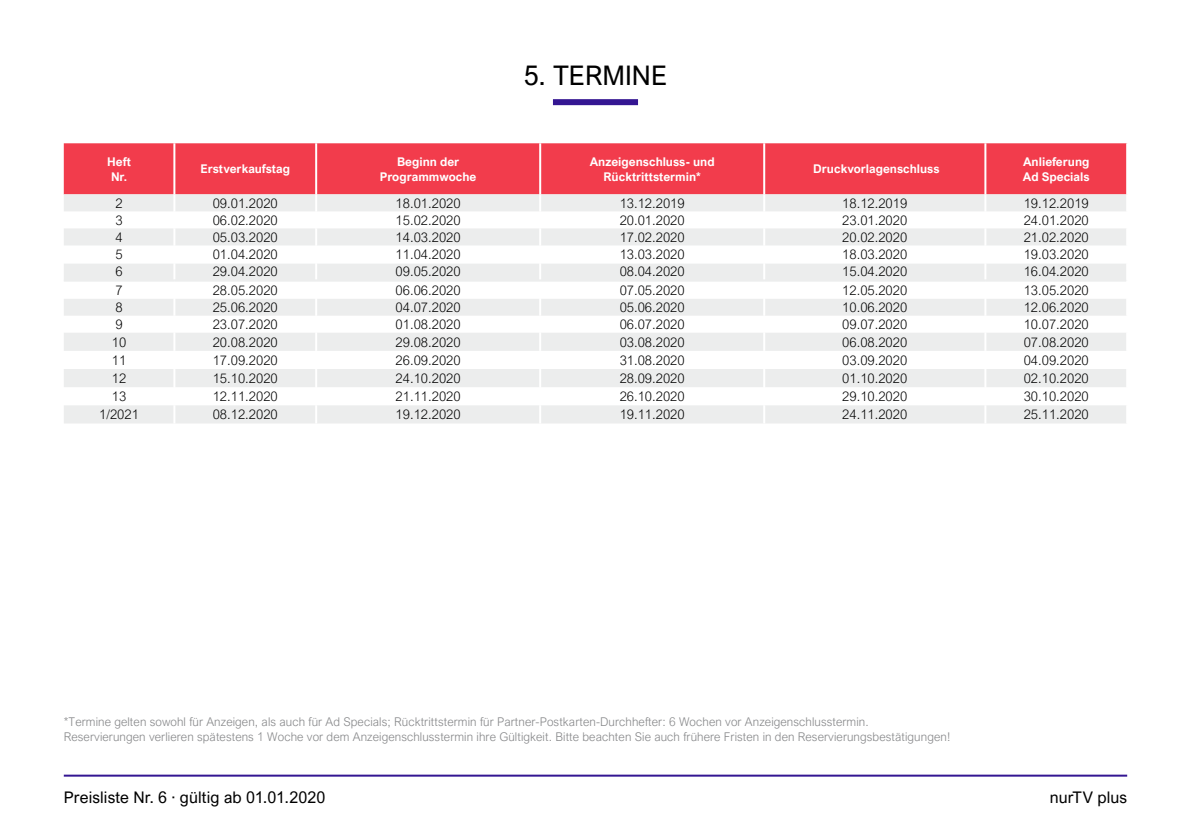
<style>
.page{position:relative;width:1191px;height:840px;background:#fff}
.page>*{position:absolute;margin:0;border:0;box-sizing:border-box;transform-origin:0 0}
.t1{font:27px "Arial Nova";color:#000}
.t2{font:16px "Arial Nova";letter-spacing:.01em;color:#000}
.t3{font:300 13px "Arial Nova";color:#000}
.t4{font:300 12px/15px "Arial Nova";letter-spacing:.01em;color:#87888a}
.t5{font:700 12px/15px "Arial Nova";color:#fff;text-align:center}
</style>
<div class="page">
<hr style="left:64px;top:774px;width:1063px;height:2px;background:#341692">
<div style="left:64px;top:143px;width:1062px;height:51px;background:#f23c4c"></div>
<svg style="left:64px;top:194px;width:1062px;height:88px;fill:#eceded"></svg>
<svg style="left:64px;top:299px;width:1062px;height:124px;fill:#eceded"></svg>
<hr style="left:173px;top:143px;width:2px;height:51px;background:#fff">
<hr style="left:315px;top:143px;width:2px;height:51px;background:#fff">
<hr style="left:539px;top:143px;width:2px;height:51px;background:#fff">
<hr style="left:763px;top:143px;width:2px;height:51px;background:#fff">
<hr style="left:984px;top:143px;width:2px;height:51px;background:#fff">
<svg style="left:315px;top:194px;width:2px;height:229px"></svg>
<svg style="left:539px;top:194px;width:2px;height:229px"></svg>
<svg style="left:763px;top:194px;width:2px;height:229px"></svg>
<svg style="left:984px;top:194px;width:2px;height:229px"></svg>
<hr style="left:174px;top:279px;width:142px;height:2px;background:#eceded">
<hr style="left:316px;top:279px;width:224px;height:2px;background:#eceded">
<hr style="left:540px;top:279px;width:224px;height:2px;background:#eceded">
<hr style="left:64px;top:279px;width:110px;height:2px;background:#eceded">
<hr style="left:764px;top:279px;width:221px;height:2px;background:#eceded">
<hr style="left:985px;top:279px;width:141px;height:2px;background:#eceded">
<svg style="left:173px;top:194px;width:2px;height:229px"></svg>
<div style="left:553px;top:99px;width:85px;height:6px;background:#341692"></div>
<h1 class="t1" style="left:524px;top:60px;width:145px">5. TERMINE</h1>
<p class="t5" style="left:107px;top:154px;width:25px">Heft<br>Nr.</p>
<p class="t5" style="left:200px;top:161px;width:91px">Erstverkaufstag</p>
<p class="t5" style="left:380px;top:154px;width:98px">Beginn der<br>Programmwoche</p>
<p class="t5" style="left:589px;top:154px;width:126px">Anzeigenschluss- und<br>Rücktrittstermin*</p>
<p class="t5" style="left:813px;top:161px;width:128px">Druckvorlagenschluss</p>
<p class="t5" style="left:1023px;top:154px;width:68px;text-align:left">Anlieferung<br>Ad Specials</p>
<p class="t3" style="left:115px;top:195px;width:9px">2</p>
<p class="t3" style="left:213px;top:195px;width:67px">09.01.2020</p>
<p class="t3" style="left:395px;top:195px;width:67px">18.01.2020</p>
<p class="t3" style="left:619px;top:195px;width:67px">13.12.2019</p>
<p class="t3" style="left:842px;top:195px;width:67px">18.12.2019</p>
<p class="t3" style="left:1023px;top:195px;width:67px">19.12.2019</p>
<p class="t3" style="left:115px;top:212px;width:9px">3</p>
<p class="t3" style="left:213px;top:212px;width:67px">06.02.2020</p>
<p class="t3" style="left:395px;top:212px;width:67px">15.02.2020</p>
<p class="t3" style="left:619px;top:212px;width:67px">20.01.2020</p>
<p class="t3" style="left:842px;top:212px;width:67px">23.01.2020</p>
<p class="t3" style="left:1023px;top:212px;width:67px">24.01.2020</p>
<p class="t3" style="left:115px;top:229px;width:9px">4</p>
<p class="t3" style="left:213px;top:229px;width:67px">05.03.2020</p>
<p class="t3" style="left:395px;top:229px;width:67px">14.03.2020</p>
<p class="t3" style="left:619px;top:229px;width:67px">17.02.2020</p>
<p class="t3" style="left:842px;top:229px;width:67px">20.02.2020</p>
<p class="t3" style="left:1023px;top:229px;width:67px">21.02.2020</p>
<p class="t3" style="left:115px;top:247px;width:9px">5</p>
<p class="t3" style="left:213px;top:247px;width:67px">01.04.2020</p>
<p class="t3" style="left:395px;top:247px;width:67px">11.04.2020</p>
<p class="t3" style="left:619px;top:247px;width:67px">13.03.2020</p>
<p class="t3" style="left:842px;top:247px;width:67px">18.03.2020</p>
<p class="t3" style="left:1023px;top:247px;width:67px">19.03.2020</p>
<p class="t3" style="left:115px;top:264px;width:9px">6</p>
<p class="t3" style="left:213px;top:264px;width:67px">29.04.2020</p>
<p class="t3" style="left:395px;top:264px;width:67px">09.05.2020</p>
<p class="t3" style="left:619px;top:264px;width:67px">08.04.2020</p>
<p class="t3" style="left:842px;top:264px;width:67px">15.04.2020</p>
<p class="t3" style="left:1023px;top:264px;width:67px">16.04.2020</p>
<p class="t3" style="left:115px;top:283px;width:9px">7</p>
<p class="t3" style="left:213px;top:283px;width:67px">28.05.2020</p>
<p class="t3" style="left:395px;top:283px;width:67px">06.06.2020</p>
<p class="t3" style="left:619px;top:283px;width:67px">07.05.2020</p>
<p class="t3" style="left:842px;top:283px;width:67px">12.05.2020</p>
<p class="t3" style="left:1023px;top:283px;width:67px">13.05.2020</p>
<p class="t3" style="left:115px;top:300px;width:9px">8</p>
<p class="t3" style="left:213px;top:300px;width:67px">25.06.2020</p>
<p class="t3" style="left:395px;top:300px;width:67px">04.07.2020</p>
<p class="t3" style="left:619px;top:300px;width:67px">05.06.2020</p>
<p class="t3" style="left:842px;top:300px;width:67px">10.06.2020</p>
<p class="t3" style="left:1023px;top:300px;width:67px">12.06.2020</p>
<p class="t3" style="left:115px;top:317px;width:9px">9</p>
<p class="t3" style="left:213px;top:317px;width:67px">23.07.2020</p>
<p class="t3" style="left:395px;top:317px;width:67px">01.08.2020</p>
<p class="t3" style="left:619px;top:317px;width:67px">06.07.2020</p>
<p class="t3" style="left:842px;top:317px;width:67px">09.07.2020</p>
<p class="t3" style="left:1023px;top:317px;width:67px">10.07.2020</p>
<p class="t3" style="left:112px;top:334px;width:16px">10</p>
<p class="t3" style="left:213px;top:334px;width:67px">20.08.2020</p>
<p class="t3" style="left:395px;top:334px;width:67px">29.08.2020</p>
<p class="t3" style="left:619px;top:334px;width:67px">03.08.2020</p>
<p class="t3" style="left:842px;top:334px;width:67px">06.08.2020</p>
<p class="t3" style="left:1023px;top:334px;width:67px">07.08.2020</p>
<p class="t3" style="left:112px;top:352px;width:16px">11</p>
<p class="t3" style="left:213px;top:352px;width:67px">17.09.2020</p>
<p class="t3" style="left:395px;top:352px;width:67px">26.09.2020</p>
<p class="t3" style="left:619px;top:352px;width:67px">31.08.2020</p>
<p class="t3" style="left:842px;top:352px;width:67px">03.09.2020</p>
<p class="t3" style="left:1023px;top:352px;width:67px">04.09.2020</p>
<p class="t3" style="left:112px;top:370px;width:16px">12</p>
<p class="t3" style="left:213px;top:370px;width:67px">15.10.2020</p>
<p class="t3" style="left:395px;top:370px;width:67px">24.10.2020</p>
<p class="t3" style="left:619px;top:370px;width:67px">28.09.2020</p>
<p class="t3" style="left:842px;top:370px;width:67px">01.10.2020</p>
<p class="t3" style="left:1023px;top:370px;width:67px">02.10.2020</p>
<p class="t3" style="left:112px;top:389px;width:16px">13</p>
<p class="t3" style="left:213px;top:389px;width:67px">12.11.2020</p>
<p class="t3" style="left:395px;top:389px;width:67px">21.11.2020</p>
<p class="t3" style="left:619px;top:389px;width:67px">26.10.2020</p>
<p class="t3" style="left:842px;top:389px;width:67px">29.10.2020</p>
<p class="t3" style="left:1023px;top:389px;width:67px">30.10.2020</p>
<p class="t3" style="left:99px;top:407px;width:41px">1/2021</p>
<p class="t3" style="left:213px;top:407px;width:67px">08.12.2020</p>
<p class="t3" style="left:395px;top:407px;width:67px">19.12.2020</p>
<p class="t3" style="left:619px;top:407px;width:67px">19.11.2020</p>
<p class="t3" style="left:842px;top:407px;width:67px">24.11.2020</p>
<p class="t3" style="left:1023px;top:407px;width:67px">25.11.2020</p>
<p class="t4" style="left:64px;top:713px;width:888px">*Termine gelten sowohl für Anzeigen, als auch für Ad Specials; Rücktrittstermin für Partner-Postkarten-Durchhefter: 6 Wochen vor Anzeigenschlusstermin.<br>Reservierungen verlieren spätestens 1 Woche vor dem Anzeigenschlusstermin ihre Gültigkeit. Bitte beachten Sie auch frühere Fristen in den Reservierungsbestätigungen!</p>
<p class="t2" style="left:64px;top:787px;width:263px">Preisliste Nr. 6 · gültig ab 01.01.2020</p>
<p class="t2" style="left:1049px;top:787px;width:79px">nurTV plus</p>
</div>
